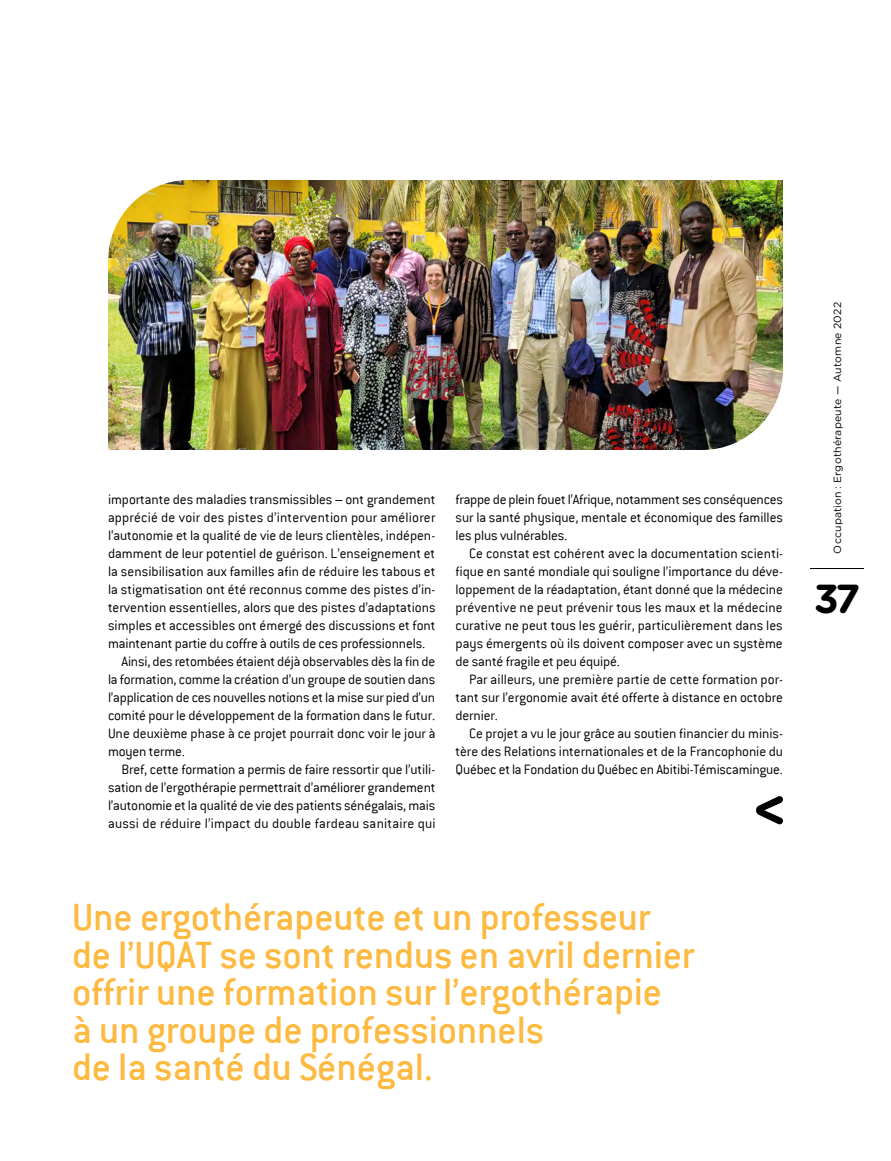
<style>
.page{position:relative;width:891px;height:1161px;background:#fff}
.page>*{position:absolute;margin:0;border:0;box-sizing:border-box;transform-origin:0 0}
.Exergue_2{font:500 42px/37.5px "Conduit ITC";letter-spacing:-.005em;color:#fdb940}
.t1{font:700 40.5px "Gotham Rounded";color:#000}
.Texte_a_lire{font:300 15px/18px "Conduit ITC";letter-spacing:-.005em;color:#000;text-align:justify}
.t2{font:10.5px "Gotham Rounded";letter-spacing:.02em;color:#000}
</style>
<div class="page">
<img style="left:108px;top:180px;width:675px;height:270px">
<svg style="left:756px;top:796px;width:27px;height:28px"></svg>
<hr style="left:810px;top:568px;width:54px;height:1px;background:#000">
<p class="Texte_a_lire" style="left:108px;top:490px;width:329px">importante des maladies transmissibles – ont grandement apprécié de voir des pistes d’intervention pour améliorer l’autonomie et la qualité de vie de leurs clientèles, indépen&shy;damment de leur potentiel de guérison. L’enseignement et la sensibilisation aux familles afin de réduire les tabous et la stigmatisation ont été reconnus comme des pistes d’in&shy;tervention essentielles, alors que des pistes d’adaptations simples et accessibles ont émergé des discussions et font maintenant partie du coffre à outils de ces professionnels.</p>
<p class="Texte_a_lire" style="left:108px;top:652px;width:329px;text-indent:14px">Ainsi, des retombées étaient déjà observables dès la fin de la formation, comme la création d’un groupe de soutien dans l’application de ces nouvelles notions et la mise sur pied d’un comité pour le développement de la formation dans le futur.<br>Une deuxième phase à ce projet pourrait donc voir le jour à moyen terme.</p>
<p class="Texte_a_lire" style="left:108px;top:760px;width:329px;text-indent:14px">Bref, cette formation a permis de faire ressortir que l’utili&shy;sation de l’ergothérapie permettrait d’améliorer grandement l’autonomie et la qualité de vie des patients sénégalais, mais aussi de réduire l’impact du double fardeau sanitaire qui</p>
<p class="Texte_a_lire" style="left:456px;top:490px;width:329px">frappe de plein fouet l’Afrique, notamment ses conséquences sur la santé physique, mentale et économique des familles les plus vulnérables.</p>
<p class="Texte_a_lire" style="left:456px;top:544px;width:329px;text-indent:14px">Ce constat est cohérent avec la documentation scienti&shy;fique en santé mondiale qui souligne l’importance du déve&shy;loppement de la réadaptation, étant donné que la médecine préventive ne peut prévenir tous les maux et la médecine curative ne peut tous les guérir, particulièrement dans les pays émergents où ils doivent composer avec un système de santé fragile et peu équipé.</p>
<p class="Texte_a_lire" style="left:456px;top:670px;width:329px;text-indent:14px">Par ailleurs, une première partie de cette formation por&shy;tant sur l’ergonomie avait été offerte à distance en octobre dernier.</p>
<p class="Texte_a_lire" style="left:456px;top:724px;width:329px;text-indent:14px">Ce projet a vu le jour grâce au soutien financier du minis&shy;tère des Relations internationales et de la Francophonie du Québec et la Fondation du Québec en Abitibi-Témiscamingue.</p>
<p class="Exergue_2" style="left:72px;top:898px;width:624px">Une ergothérapeute et un professeur de l’UQAT se sont rendus en avril dernier offrir une formation sur l’ergothérapie<br>à un groupe de professionnels<br>de la santé du Sénégal.</p>
<p class="t2" style="left:830px;top:554px;width:253px;rotate:-90deg">Occupation : Ergothérapeute — Automne 2022</p>
<h2 class="t1" style="left:814px;top:569px;width:48px">37</h2>
</div>
